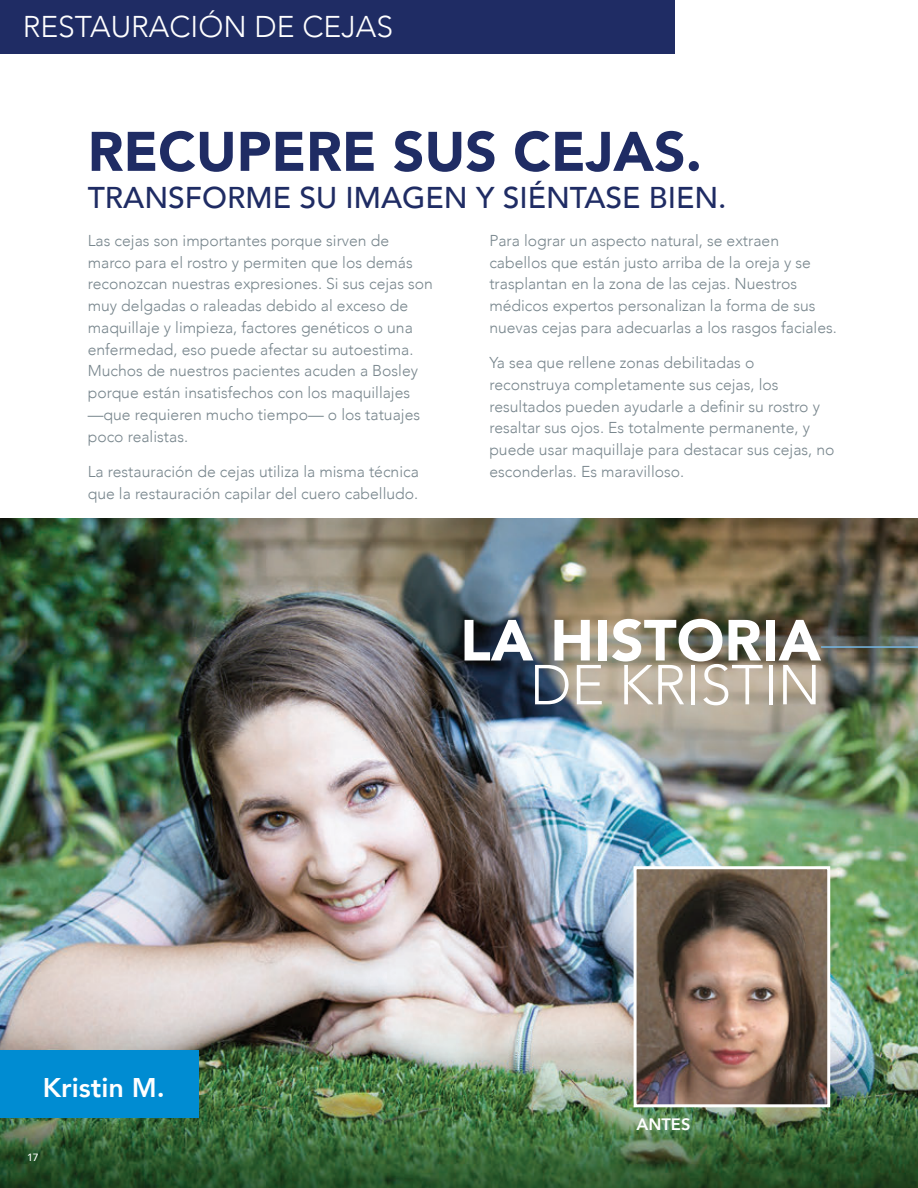
<style>
.page{position:relative;width:918px;height:1188px;background:#fff}
.page>*{position:absolute;margin:0;border:0;box-sizing:border-box;transform-origin:0 0}
.t1{font:900 57.3px "Avenir";color:#fff}
.t2{font:300 55.65px "Avenir";color:#fff}
.t3{font:900 55.05px "Avenir";color:#1f2c64}
.t4{font:500 30px "Avenir";color:#1f2c64}
.t5{font:300 30px "Avenir";color:#fff}
.t6{font:800 27px "Avenir";color:#fff}
.t7{font:800 16.5px "Avenir";color:#fff}
.t8{font:300 15.75px/21.8px "Avenir";color:#78868d}
.t9{font:500 10.5px "Avenir";color:#fff}
</style>
<div class="page">
<div style="left:0;top:0;width:675px;height:54px;background:#1f2c64"></div>
<img style="left:0;top:518px;width:918px;height:670px">
<div style="left:0;top:1050px;width:199px;height:68px;background:#008cd2"></div>
<img style="left:638px;top:870px;width:188px;height:233px">
<div style="left:634px;top:866px;width:196px;height:241px;border:3px solid #fff"></div>
<hr style="left:821px;top:646px;width:97px;height:2px;background:#76b7e5">
<h2 class="t5" style="left:23px;top:9px;width:372px">RESTAURACIÓN DE CEJAS</h2>
<h3 class="t3" style="left:88px;top:105px;width:616px">RECUPERE SUS CEJAS.</h3>
<h3 class="t4" style="left:88px;top:171px;width:640px">TRANSFORME SU IMAGEN Y SIÉNTASE BIEN.</h3>
<p class="t8" style="left:88px;top:230px;width:347px">Las cejas son importantes porque sirven de marco para el rostro y permiten que los demás reconozcan nuestras expresiones. Si sus cejas son muy delgadas o raleadas debido al exceso de maquillaje y limpieza, factores genéticos o una enfermedad, eso puede afectar su autoestima.<br>Muchos de nuestros pacientes acuden a Bosley porque están insatisfechos con los maquillajes —que requieren mucho tiempo— o los tatuajes poco realistas.</p>
<p class="t8" style="left:88px;top:461px;width:333px">La restauración de cejas utiliza la misma técnica que la restauración capilar del cuero cabelludo.</p>
<p class="t8" style="left:489px;top:230px;width:349px">Para lograr un aspecto natural, se extraen cabellos que están justo arriba de la oreja y se trasplantan en la zona de las cejas. Nuestros médicos expertos personalizan la forma de sus nuevas cejas para adecuarlas a los rasgos faciales.</p>
<p class="t8" style="left:489px;top:352px;width:347px">Ya sea que rellene zonas debilitadas o reconstruya completamente sus cejas, los resultados pueden ayudarle a definir su rostro y resaltar sus ojos. Es totalmente permanente, y puede usar maquillaje para destacar sus cejas, no esconderlas. Es maravilloso.</p>
<p class="t6" style="left:43px;top:1067px;width:124px">Kristin M.</p>
<p class="t9" style="left:27px;top:1148px;width:13px">17</p>
<p class="t1" style="left:460px;top:591px;width:362px">LA HISTORIA</p>
<p class="t2" style="left:530px;top:652px;width:292px">DE KRISTIN</p>
<p class="t7" style="left:636px;top:1111px;width:56px">ANTES</p>
</div>
